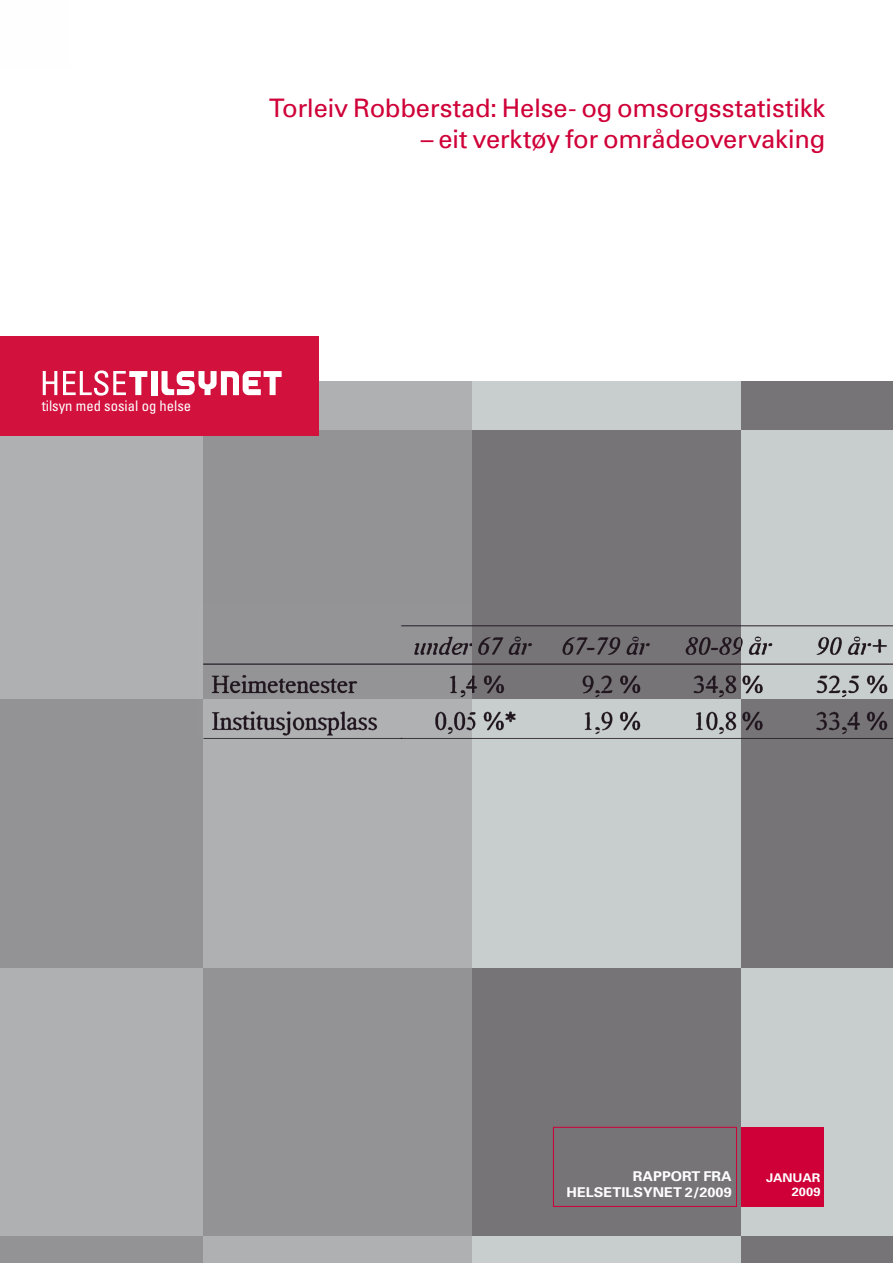
<style>
.page{position:relative;width:893px;height:1263px;background:#fff}
.page>*{position:absolute;margin:0;border:0;box-sizing:border-box;transform-origin:0 0}
.t1{font:25.5px "Univers";letter-spacing:-.01em;color:#cf0038}
.t2{font:condensed 14.55px "Univers";color:#fff}
.t3{font:700 13.5px/16.2px "Univers";color:#fefeff;text-align:right;scale:1.08 1}
.t4{font:700 12px/14.4px "Univers";color:#fefeff;text-align:right;scale:1.08 1}
</style>
<div class="page">
<div style="left:203px;top:381px;width:269px;height:49px;background:#aeb0b2"></div>
<div style="left:472px;top:381px;width:269px;height:49px;background:#c8cdcd"></div>
<div style="left:741px;top:381px;width:151px;height:49px;background:#777478"></div>
<div style="left:0;top:430px;width:203px;height:269px;background:#aeb0b2"></div>
<div style="left:203px;top:430px;width:269px;height:269px;background:#939396"></div>
<div style="left:472px;top:430px;width:269px;height:269px;background:#777478"></div>
<div style="left:741px;top:430px;width:151px;height:269px;background:#c8cdcd"></div>
<div style="left:0;top:699px;width:203px;height:269px;background:#939396"></div>
<div style="left:203px;top:699px;width:269px;height:269px;background:#aeb0b2"></div>
<div style="left:472px;top:699px;width:269px;height:269px;background:#c8cdcd"></div>
<div style="left:741px;top:699px;width:151px;height:269px;background:#777478"></div>
<div style="left:0;top:968px;width:203px;height:268px;background:#aeb0b2"></div>
<div style="left:203px;top:968px;width:269px;height:268px;background:#939396"></div>
<div style="left:472px;top:968px;width:269px;height:268px;background:#777478"></div>
<div style="left:741px;top:968px;width:151px;height:268px;background:#c8cdcd"></div>
<div style="left:0;top:1236px;width:203px;height:27px;background:#939396"></div>
<div style="left:203px;top:1236px;width:269px;height:27px;background:#aeb0b2"></div>
<div style="left:472px;top:1236px;width:269px;height:27px;background:#c8cdcd"></div>
<div style="left:741px;top:1236px;width:151px;height:27px;background:#777478"></div>
<div style="left:741px;top:1127px;width:82px;height:80px;background:#cf0038"></div>
<div style="left:553px;top:1127px;width:183px;height:80px;border:1px solid #cf0038"></div>
<div style="left:0;top:336px;width:319px;height:100px;background:#d2113d"></div>
<svg style="left:43px;top:371px;width:14px;height:24px"></svg>
<svg style="left:63px;top:371px;width:84px;height:25px"></svg>
<div style="left:151px;top:371px;width:6px;height:24px;background:#fff"></div>
<svg style="left:161px;top:371px;width:120px;height:24px"></svg>
<img style="left:203px;top:625px;width:689px;height:114px">
<p class="t1" style="left:269px;top:99px;width:557px">Torleiv Robberstad: Helse- og omsorgsstatistikk</p>
<p class="t1" style="left:421px;top:129px;width:406px">– eit verktøy for områdeovervaking</p>
<p class="t2" style="left:42px;top:401px;width:151px">tilsyn med sosial og helse</p>
<p class="t3" style="left:566px;top:1169px;width:154px">RAPPORT FRA<br>HELSETILSYNET 2/2009</p>
<p class="t4" style="left:766px;top:1172px;width:52px">JANUAR<br>2009</p>
</div>
